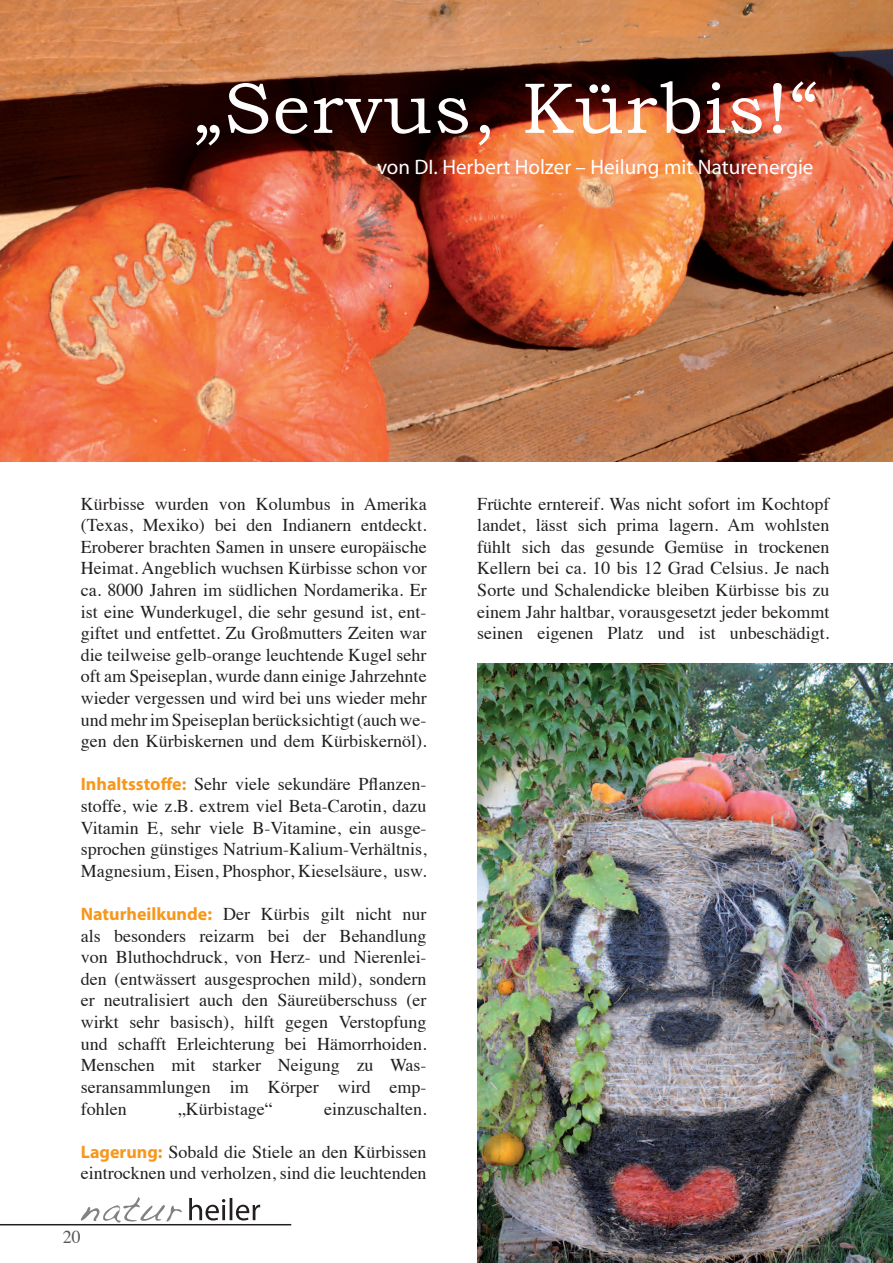
<style>
.page{position:relative;width:893px;height:1263px;background:#fff}
.page>*{position:absolute;margin:0;border:0;box-sizing:border-box;transform-origin:0 0}
.t1{font:72px "Bookman Old Style";letter-spacing:.02em;color:#fff}
.t2{font:21px "Myriad Pro";color:#fff}
.t3{font:18px/21.6px "Times";color:#231f20;text-align:justify}
.t4{font:18px "Times";color:#57585a}
.s1{font-family:"Myriad Pro";font-weight:700;color:#f7971d}
</style>
<div class="page">
<hr style="left:0;top:1224px;width:291px;height:1px;background:#231f20">
<svg style="left:81px;top:1197px;width:101px;height:25px"></svg>
<svg style="left:189px;top:1198px;width:71px;height:22px"></svg>
<img style="left:0;top:0;width:893px;height:461px">
<img style="left:477px;top:663px;width:416px;height:600px">
<p class="t1" style="left:193px;top:67px;width:626px">„Servus, Kürbis!“</p>
<p class="t2" style="left:377px;top:154px;width:438px">von DI. Herbert Holzer – Heilung mit Naturenergie</p>
<p class="t3" style="left:81px;top:491px;width:347px">Kürbisse wurden von Kolumbus in Amerika (Texas, Mexiko) bei den Indianern entdeckt.<br>Eroberer brachten Samen in unsere europäische Heimat. Angeblich wuchsen Kürbisse schon vor ca. 8000 Jahren im südlichen Nordamerika. Er ist eine Wunderkugel, die sehr gesund ist, ent&shy;giftet und entfettet. Zu Großmutters Zeiten war die teilweise gelb-orange leuchtende Kugel sehr oft am Speiseplan, wurde dann einige Jahrzehnte wieder vergessen und wird bei uns wieder mehr und mehr im Speiseplan berücksichtigt (auch we&shy;gen den Kürbiskernen und dem Kürbiskernöl).</p>
<p class="t3" style="left:81px;top:772px;width:347px"><span class="s1">Inhaltsstoffe:</span> Sehr viele sekundäre Pflanzen&shy;stoffe, wie z.B. extrem viel Beta-Carotin, dazu Vitamin E, sehr viele B-Vitamine, ein ausge&shy;sprochen günstiges Natrium-Kalium-Verhältnis, Magnesium, Eisen, Phosphor, Kieselsäure, usw.</p>
<p class="t3" style="left:81px;top:902px;width:347px"><span class="s1">Naturheilkunde:</span> Der Kürbis gilt nicht nur als besonders reizarm bei der Behandlung von Bluthochdruck, von Herz- und Nierenlei&shy;den (entwässert ausgesprochen mild), sondern er neutralisiert auch den Säureüberschuss (er wirkt sehr basisch), hilft gegen Verstopfung und schafft Erleichterung bei Hämorrhoiden.</p>
<p class="t3" style="left:81px;top:1053px;width:347px">Menschen mit starker Neigung zu Was&shy;seransammlungen im Körper wird emp&shy;fohlen</p>
<p class="t3" style="left:178px;top:1096px;width:96px">„Kürbistage“</p>
<p class="t3" style="left:324px;top:1096px;width:104px">einzuschalten.</p>
<p class="t3" style="left:81px;top:1139px;width:347px"><span class="s1">Lagerung:</span> Sobald die Stiele an den Kürbissen eintrocknen und verholzen, sind die leuchtenden</p>
<p class="t4" style="left:63px;top:1220px;width:19px">20</p>
<p class="t3" style="left:477px;top:491px;width:354px">Früchte erntereif. Was nicht sofort im Kochtopf landet, lässt sich prima lagern. Am wohlsten fühlt sich das gesunde Gemüse in trockenen Kellern bei ca. 10 bis 12 Grad Celsius. Je nach Sorte und Schalendicke bleiben Kürbisse bis zu einem Jahr haltbar, vorausgesetzt jeder bekommt seinen eigenen Platz und ist unbeschädigt.</p>
</div>
